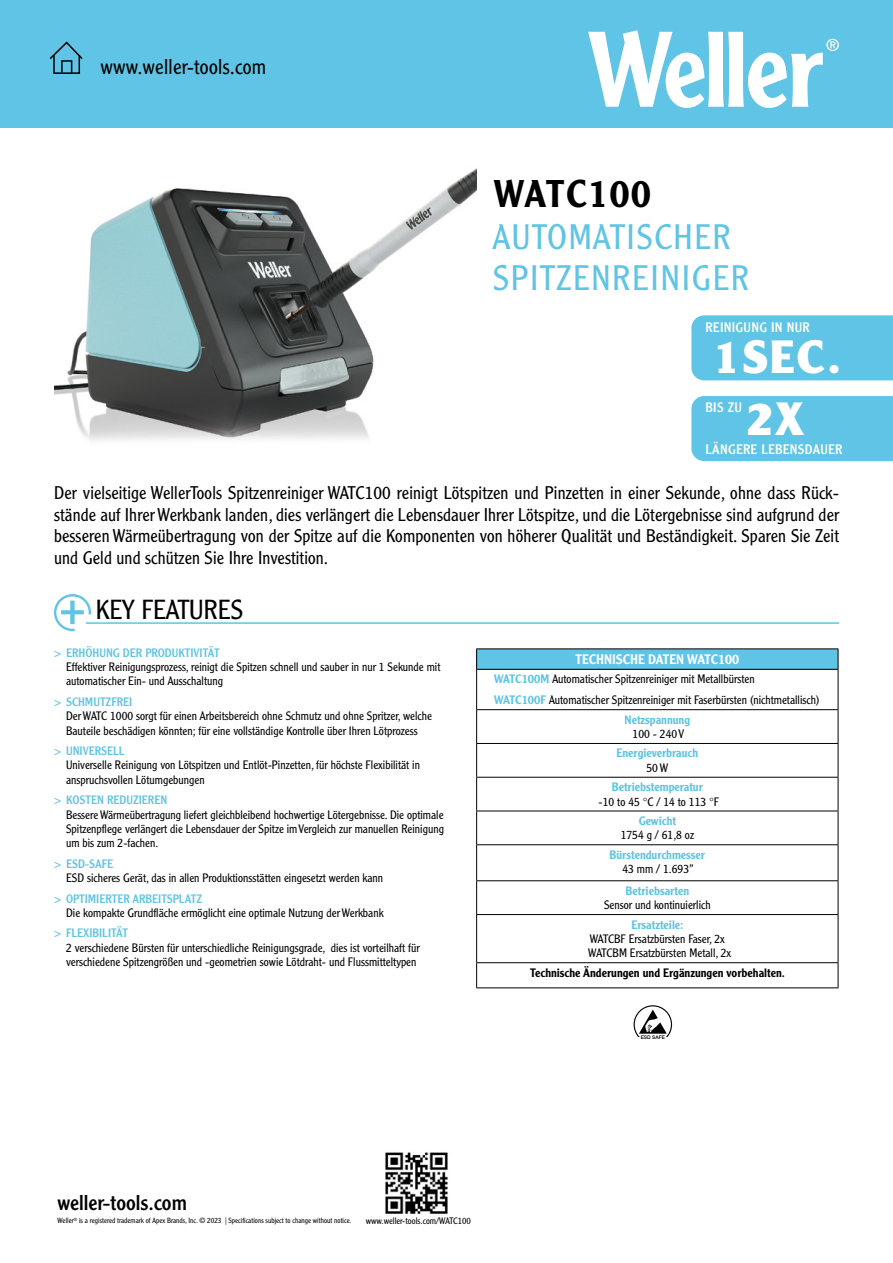
<style>
.page{position:relative;width:893px;height:1263px;background:#fff}
.page>*{position:absolute;margin:0;border:0;box-sizing:border-box;transform-origin:0 0}
.t1{font:900 45.6px "Clearface Gothic LT Std";letter-spacing:.05em;color:#fff}
.t2{font:500 37.8px "Clearface Gothic LT Std";letter-spacing:.05em;color:#000}
.t3{font:300 34.65px/41.5px "Clearface Gothic LT Std";letter-spacing:.05em;color:#5fc4e5}
.t4{font:300 27px "Clearface Gothic LT Std";color:#000}
.t5{font:300 21px "Clearface Gothic LT Std";letter-spacing:.01em;color:#000}
.t6{font:21px "Clearface Gothic LT Std";color:#000}
.t7{font:300 18px/21.6px "Clearface Gothic LT Std";letter-spacing:.005em;color:#000;text-align:justify}
.t8{font:13.5px "Clearface Gothic LT Std";letter-spacing:.02em;color:#fff}
.t9{font:500 13.5px "Clearface Gothic LT Std";color:#fff}
.t10{font:300 12px/14.4px "Clearface Gothic LT Std";color:#000}
.t11{font:12px "Clearface Gothic LT Std";color:#5fc4e5}
.t12{font:500 12px "Clearface Gothic LT Std";color:#5fc4e5}
.t13{font:500 12px "Clearface Gothic LT Std";color:#000}
.t14{font:300 9.15px "Clearface Gothic LT Std";color:#000}
.t15{font:300 7.35px "Clearface Gothic LT Std";color:#000}
.t16{font:500 4.95px "Helvetica Neue";color:#000}
.s1{font-weight:500;color:#5fc4e5}
</style>
<div class="page">
<div style="left:691px;top:315px;width:202px;height:65px;background:#5fc4e5"></div>
<div style="left:0;top:0;width:893px;height:128px;background:#5fc4e5"></div>
<svg style="left:588px;top:30px;width:251px;height:78px"></svg>
<svg style="left:49px;top:41px;width:34px;height:33px"></svg>
<div style="left:477px;top:649px;width:361px;height:20px;background:#5fc4e5"></div>
<hr style="left:476px;top:648px;width:362px;height:1px;background:#000">
<svg style="left:476px;top:649px;width:1px;height:20px"></svg>
<svg style="left:838px;top:649px;width:1px;height:20px"></svg>
<hr style="left:476px;top:669px;width:362px;height:1px;background:#000">
<hr style="left:476px;top:670px;width:1px;height:39px;background:#000">
<hr style="left:838px;top:670px;width:1px;height:39px;background:#000">
<hr style="left:476px;top:709px;width:362px;height:1px;background:#000">
<hr style="left:476px;top:710px;width:1px;height:33px;background:#000">
<hr style="left:838px;top:710px;width:1px;height:33px;background:#000">
<hr style="left:476px;top:743px;width:362px;height:1px;background:#000">
<hr style="left:476px;top:744px;width:1px;height:33px;background:#000">
<hr style="left:838px;top:744px;width:1px;height:33px;background:#000">
<hr style="left:476px;top:777px;width:362px;height:1px;background:#000">
<hr style="left:476px;top:778px;width:1px;height:33px;background:#000">
<hr style="left:838px;top:778px;width:1px;height:33px;background:#000">
<hr style="left:476px;top:811px;width:362px;height:1px;background:#000">
<hr style="left:476px;top:811px;width:1px;height:33px;background:#000">
<hr style="left:838px;top:811px;width:1px;height:33px;background:#000">
<hr style="left:476px;top:844px;width:362px;height:1px;background:#000">
<hr style="left:476px;top:845px;width:1px;height:35px;background:#000">
<hr style="left:838px;top:845px;width:1px;height:35px;background:#000">
<hr style="left:476px;top:880px;width:362px;height:1px;background:#000">
<hr style="left:476px;top:881px;width:1px;height:33px;background:#000">
<hr style="left:838px;top:881px;width:1px;height:33px;background:#000">
<hr style="left:476px;top:914px;width:362px;height:1px;background:#000">
<hr style="left:476px;top:915px;width:1px;height:47px;background:#000">
<hr style="left:838px;top:915px;width:1px;height:47px;background:#000">
<hr style="left:476px;top:962px;width:362px;height:1px;background:#000">
<svg style="left:476px;top:963px;width:1px;height:24px"></svg>
<svg style="left:838px;top:963px;width:1px;height:24px"></svg>
<hr style="left:476px;top:987px;width:362px;height:1px;background:#000">
<img style="left:385px;top:1152px;width:63px;height:62px">
<svg style="left:54px;top:594px;width:37px;height:37px"></svg>
<hr style="left:86px;top:622px;width:753px;height:2px;background:#5fc4e5">
<img style="left:54px;top:169px;width:422px;height:272px">
<div style="left:691px;top:396px;width:202px;height:65px;background:#5fc4e5"></div>
<svg style="left:634px;top:1005px;width:38px;height:32px"></svg>
<h3 class="t5" style="left:101px;top:54px;width:167px">www.weller-tools.com</h3>
<h2 class="t2" style="left:493px;top:170px;width:159px">WATC100</h2>
<h3 class="t3" style="left:493px;top:216px;width:257px">AUTOMATISCHER<br>SPITZENREINIGER</h3>
<p class="t8" style="left:705px;top:319px;width:106px">REINIGUNG IN NUR</p>
<h1 class="t1" style="left:713px;top:328px;width:129px">1SEC.</h1>
<p class="t8" style="left:705px;top:399px;width:38px">BIS ZU</p>
<h1 class="t1" style="left:747px;top:391px;width:58px">2X</h1>
<p class="t8" style="left:705px;top:441px;width:138px">LÄNGERE LEBENSDAUER</p>
<p class="t7" style="left:54px;top:482px;width:786px">Der vielseitige WellerTools Spitzenreiniger WATC100 reinigt Lötspitzen und Pinzetten in einer Sekunde, ohne dass Rück&shy;stände auf Ihrer Werkbank landen, dies verlängert die Lebensdauer Ihrer Lötspitze, und die Lötergebnisse sind aufgrund der besseren Wärmeübertragung von der Spitze auf die Komponenten von höherer Qualität und Beständigkeit. Sparen Sie Zeit und Geld und schützen Sie Ihre Investition.</p>
<h3 class="t4" style="left:96px;top:593px;width:149px">KEY FEATURES</h3>
<p class="t11" style="left:54px;top:645px;width:167px">&gt; ERHÖHUNG DER PRODUKTIVITÄT</p>
<p class="t10" style="left:66px;top:660px;width:376px">Effektiver Reinigungsprozess, reinigt die Spitzen schnell und sauber in nur 1 Sekunde mit automatischer Ein- und Ausschaltung</p>
<p class="t11" style="left:54px;top:694px;width:80px">&gt; SCHMUTZFREI</p>
<p class="t10" style="left:66px;top:709px;width:367px">Der WATC 1000 sorgt für einen Arbeitsbereich ohne Schmutz und ohne Spritzer, welche<br>Bauteile beschädigen könnten; für eine vollständige Kontrolle über Ihren Lötprozess</p>
<p class="t11" style="left:54px;top:743px;width:72px">&gt; UNIVERSELL</p>
<p class="t10" style="left:66px;top:758px;width:355px">Universelle Reinigung von Lötspitzen und Entlöt-Pinzetten, für höchste Flexibilität in anspruchsvollen Lötumgebungen</p>
<p class="t11" style="left:54px;top:792px;width:115px">&gt; KOSTEN REDUZIEREN</p>
<p class="t10" style="left:66px;top:807px;width:379px;text-align:justify">Bessere Wärmeübertragung liefert gleichbleibend hochwertige Lötergebnisse. Die optimale Spitzenpflege verlängert die Lebensdauer der Spitze im Vergleich zur manuellen Reinigung um bis zum 2-fachen.</p>
<p class="t11" style="left:54px;top:856px;width:61px">&gt; ESD-SAFE</p>
<p class="t10" style="left:66px;top:871px;width:319px">ESD sicheres Gerät, das in allen Produktionsstätten eingesetzt werden kann</p>
<p class="t11" style="left:54px;top:891px;width:150px">&gt; OPTIMIERTER ARBEITSPLATZ</p>
<p class="t10" style="left:66px;top:906px;width:319px">Die kompakte Grundfläche ermöglicht eine optimale Nutzung der Werkbank</p>
<p class="t11" style="left:54px;top:926px;width:75px">&gt; FLEXIBILITÄT</p>
<p class="t10" style="left:66px;top:940px;width:355px">2 verschiedene Bürsten für unterschiedliche Reinigungsgrade, dies ist vorteilhaft für verschiedene Spitzengrößen und -geometrien sowie Lötdraht- und Flussmitteltypen</p>
<p class="t9" style="left:575px;top:651px;width:165px">TECHNISCHE DATEN WATC100</p>
<p class="t10" style="left:494px;top:668px;width:327px;line-height:21px"><span class="s1">WATC100M</span> Automatischer Spitzenreiniger mit Metallbürsten<br><span class="s1">WATC100F</span> Automatischer Spitzenreiniger mit Faserbürsten (nichtmetallisch)</p>
<p class="t12" style="left:625px;top:712px;width:67px">Netzspannung</p>
<p class="t10" style="left:633px;top:727px;width:53px">100 - 240 V</p>
<p class="t12" style="left:616px;top:746px;width:83px">Energieverbrauch</p>
<p class="t10" style="left:646px;top:760px;width:23px">50 W</p>
<p class="t12" style="left:612px;top:779px;width:93px">Betriebstemperatur</p>
<p class="t10" style="left:599px;top:794px;width:122px">-10 to 45 °C / 14 to 113 °F</p>
<p class="t12" style="left:639px;top:813px;width:39px">Gewicht</p>
<p class="t10" style="left:621px;top:828px;width:75px">1754 g / 61,8 oz</p>
<p class="t12" style="left:610px;top:847px;width:97px">Bürstendurchmesser</p>
<p class="t10" style="left:622px;top:862px;width:73px">43 mm / 1.693”</p>
<p class="t12" style="left:626px;top:883px;width:65px">Betriebsarten</p>
<p class="t10" style="left:604px;top:898px;width:108px">Sensor und kontinuierlich</p>
<p class="t12" style="left:631px;top:917px;width:53px">Ersatzteile:</p>
<p class="t10" style="left:588px;top:931px;width:144px">WATCBF Ersatzbürsten Faser, 2x<br>WATCBM Ersatzbürsten Metall, 2x</p>
<p class="t13" style="left:530px;top:965px;width:256px">Technische Änderungen und Ergänzungen vorbehalten.</p>
<h3 class="t6" style="left:58px;top:1189px;width:131px">weller-tools.com</h3>
<p class="t15" style="left:58px;top:1216px;width:295px">Weller<sup>®</sup> is a registered trademark of Apex Brands, Inc. © 2023 | Specifications subject to change without notice.</p>
<p class="t14" style="left:366px;top:1215px;width:107px">www.weller-tools.com/WATC100</p>
<p class="t16" style="left:641px;top:1033px;width:25px">ESD SAFE</p>
</div>
